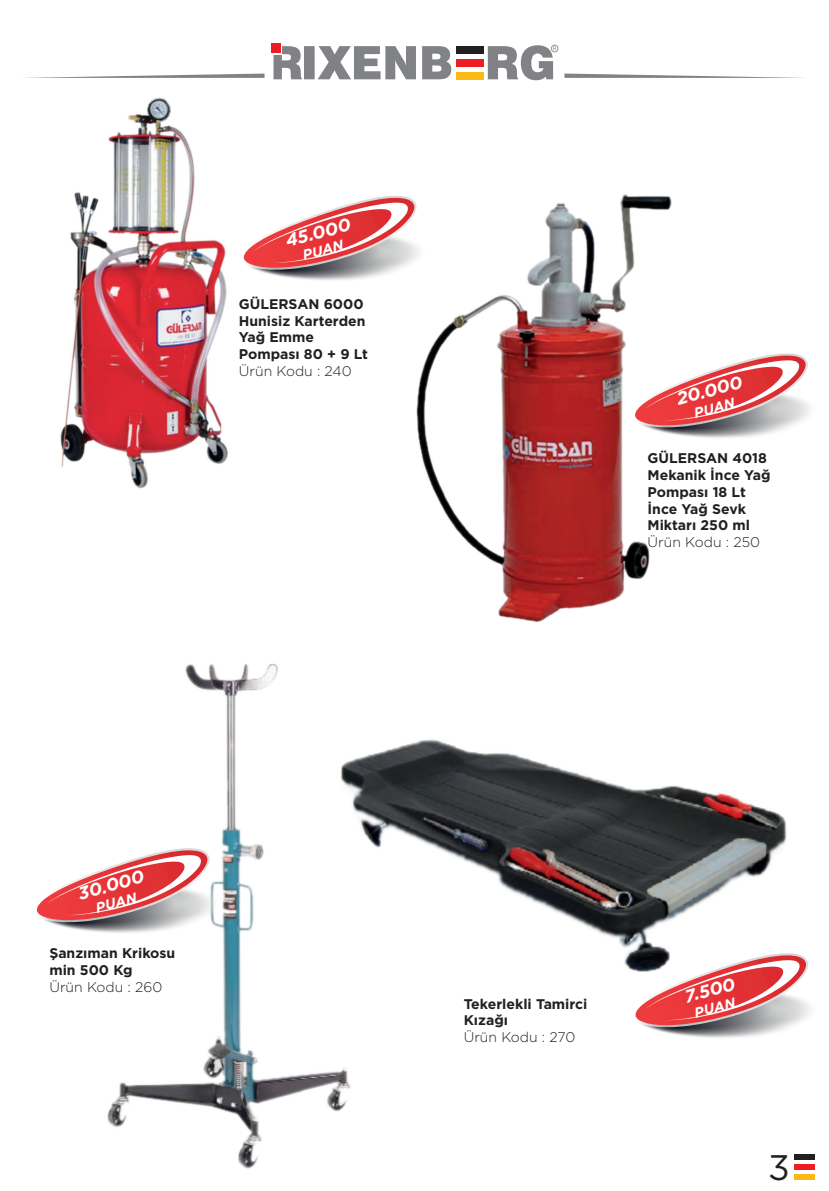
<style>
.page{position:relative;width:829px;height:1191px;background:#fff}
.page>*{position:absolute;margin:0;border:0;box-sizing:border-box;transform-origin:0 0}
.t1{font:35.52px "Gotham";color:#231f20}
.t2{font:italic 700 17.85px "Gotham";color:#fff}
.t3{font:italic 700 14.17px "Gotham";color:#fff}
.t4{font:700 14px/16.8px "Gotham";color:#231f20}
.t5{font:300 14px "Gotham";color:#231f20}
</style>
<div class="page">
<img style="left:60px;top:97px;width:755px;height:1080px">
<div style="left:551px;top:45px;width:7px;height:7px;border:1px solid #939598;border-radius:50%"></div>
<svg style="left:273px;top:45px;width:283px;height:35px"></svg>
<div style="left:272px;top:44px;width:10px;height:10px;background:#fff"></div>
<div style="left:271px;top:43px;width:10px;height:10px;background:#ee1d23"></div>
<div style="left:793px;top:1154px;width:21px;height:6px;background:#231f20"></div>
<div style="left:793px;top:1164px;width:21px;height:5px;background:#ee1d23"></div>
<div style="left:793px;top:1173px;width:21px;height:6px;background:#fcb814"></div>
<svg style="left:25px;top:74px;width:239px;height:4px"></svg>
<svg style="left:564px;top:74px;width:239px;height:4px"></svg>
<svg style="left:242px;top:196px;width:185px;height:86px"></svg>
<svg style="left:36px;top:848px;width:184px;height:86px"></svg>
<svg style="left:633px;top:953px;width:182px;height:86px"></svg>
<svg style="left:633px;top:353px;width:182px;height:87px"></svg>
<p class="t2" style="left:283px;top:229px;width:68px;rotate:-15deg">45.000</p>
<p class="t3" style="left:300px;top:246px;width:43px;rotate:-15deg">PUAN</p>
<p class="t4" style="left:239px;top:295px;width:131px">GÜLERSAN 6000<br>Hunisiz Karterden<br>Yağ Emme<br>Pompası 80 + 9 Lt</p>
<p class="t5" style="left:239px;top:362px;width:114px">Ürün Kodu : 240</p>
<p class="t2" style="left:673px;top:387px;width:69px;rotate:-15deg">20.000</p>
<p class="t3" style="left:691px;top:404px;width:43px;rotate:-15deg">PUAN</p>
<p class="t4" style="left:647px;top:450px;width:124px">GÜLERSAN 4018<br>Mekanik İnce Yağ<br>Pompası 18 Lt<br>İnce Yağ Sevk<br>Miktarı 250 ml</p>
<p class="t5" style="left:647px;top:533px;width:114px">Ürün Kodu : 250</p>
<p class="t2" style="left:76px;top:882px;width:69px;rotate:-15deg">30.000</p>
<p class="t3" style="left:93px;top:898px;width:43px;rotate:-15deg">PUAN</p>
<p class="t4" style="left:49px;top:944px;width:127px">Şanzıman Krikosu min 500 Kg</p>
<p class="t5" style="left:49px;top:977px;width:114px">Ürün Kodu : 260</p>
<p class="t4" style="left:463px;top:995px;width:125px">Tekerlekli Tamirci<br>Kızağı</p>
<p class="t5" style="left:463px;top:1028px;width:113px">Ürün Kodu : 270</p>
<p class="t2" style="left:682px;top:985px;width:53px;rotate:-15deg">7.500</p>
<p class="t3" style="left:692px;top:1003px;width:43px;rotate:-15deg">PUAN</p>
<h1 class="t1" style="left:768px;top:1144px;width:23px">3</h1>
</div>
